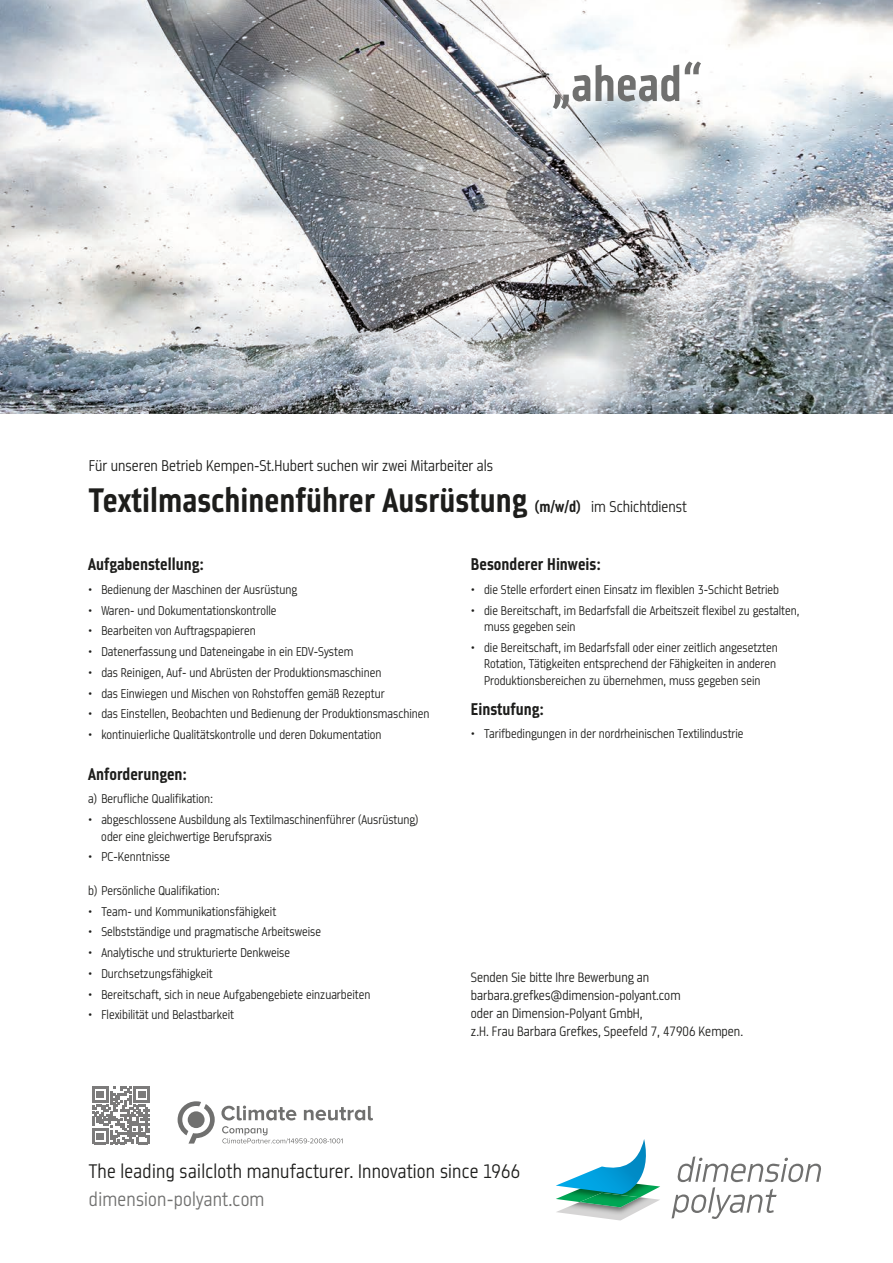
<style>
.page{position:relative;width:893px;height:1263px;background:#fff}
.page>*{position:absolute;margin:0;border:0;box-sizing:border-box;transform-origin:0 0}
.t1{font:700 51.9px "Metroflex Narrow";color:#70706f}
.t2{font:700 36px "Metroflex Narrow";color:#1d1d1b}
.t3{font:300 20.85px "Metroflex Narrow";letter-spacing:.01em;color:#1d1d1b}
.t4{font:300 20.85px "Metroflex Narrow";letter-spacing:.01em;color:#70706f}
.t5{font:700 18px "Metroflex Narrow";color:#1d1d1b}
.t6{font:300 16.5px "Metroflex Narrow";color:#1d1d1b}
.t7{font:300 14.4px/18px "Metroflex Narrow";color:#1d1d1b}
.t8{font:300 13.5px/16.5px "Metroflex Narrow";color:#1d1d1b}
.s1{font-family:"Roboto";font-weight:500}
.s2{font-size:16.5px}
.s3{font-weight:300;font-size:16.5px}
</style>
<div class="page">
<img style="left:557px;top:1202px;width:98px;height:18px">
<svg style="left:672px;top:1156px;width:149px;height:63px"></svg>
<img style="left:556px;top:1185px;width:104px;height:17px">
<img style="left:580px;top:1194px;width:60px;height:13px">
<svg style="left:556px;top:1139px;width:97px;height:55px"></svg>
<svg style="left:178px;top:1101px;width:37px;height:42px"></svg>
<svg style="left:221px;top:1105px;width:75px;height:15px"></svg>
<svg style="left:304px;top:1106px;width:69px;height:14px"></svg>
<svg style="left:222px;top:1126px;width:121px;height:17px"></svg>
<img style="left:0;top:0;width:893px;height:414px">
<svg style="left:92px;top:1086px;width:58px;height:58px"></svg>
<h1 class="t1" style="left:551px;top:54px;width:152px"><span class="s1">„</span>ahead<span class="s1">“</span></h1>
<p class="t6" style="left:89px;top:456px;width:406px">Für unseren Betrieb Kempen-St.Hubert suchen wir zwei Mitarbeiter als</p>
<h2 class="t2" style="left:89px;top:479px;width:600px">Textilmaschinenführer Ausrüstung <span class="s2">(m/w/d)</span> <span class="s3">im Schichtdienst</span></h2>
<h3 class="t5" style="left:88px;top:554px;width:117px">Aufgabenstellung:</h3>
<p class="t8" style="left:88px;top:581px;width:210px">• Bedienung der Maschinen der Ausrüstung</p>
<p class="t8" style="left:88px;top:601px;width:190px">• Waren- und Dokumentationskontrolle</p>
<p class="t8" style="left:88px;top:622px;width:169px">• Bearbeiten von Auftragspapieren</p>
<p class="t8" style="left:88px;top:643px;width:267px">• Datenerfassung und Dateneingabe in ein EDV-System</p>
<p class="t8" style="left:88px;top:664px;width:295px">• das Reinigen, Auf- und Abrüsten der Produktionsmaschinen</p>
<p class="t8" style="left:88px;top:684px;width:298px">• das Einwiegen und Mischen von Rohstoffen gemäß Rezeptur</p>
<p class="t8" style="left:88px;top:705px;width:343px">• das Einstellen, Beobachten und Bedienung der Produktionsmaschinen</p>
<p class="t8" style="left:88px;top:726px;width:295px">• kontinuierliche Qualitätskontrolle und deren Dokumentation</p>
<h3 class="t5" style="left:88px;top:763px;width:100px">Anforderungen:</h3>
<p class="t8" style="left:88px;top:790px;width:127px">a) Berufliche Qualifikation:</p>
<p class="t8" style="left:101px;top:811px;width:319px;text-indent:-13px">• abgeschlossene Ausbildung als Textilmaschinenführer (Ausrüstung) oder eine gleichwertige Berufspraxis</p>
<p class="t8" style="left:88px;top:848px;width:83px">• PC-Kenntnisse</p>
<p class="t8" style="left:88px;top:882px;width:133px">b) Persönliche Qualifikation:</p>
<p class="t8" style="left:88px;top:902px;width:189px">• Team- und Kommunikationsfähigkeit</p>
<p class="t8" style="left:88px;top:923px;width:234px">• Selbstständige und pragmatische Arbeitsweise</p>
<p class="t8" style="left:88px;top:944px;width:203px">• Analytische und strukturierte Denkweise</p>
<p class="t8" style="left:88px;top:965px;width:126px">• Durchsetzungsfähigkeit</p>
<p class="t8" style="left:88px;top:985px;width:284px">• Bereitschaft, sich in neue Aufgabengebiete einzuarbeiten</p>
<p class="t8" style="left:88px;top:1006px;width:147px">• Flexibilität und Belastbarkeit</p>
<h3 class="t5" style="left:471px;top:554px;width:132px">Besonderer Hinweis:</h3>
<p class="t8" style="left:471px;top:581px;width:310px">• die Stelle erfordert einen Einsatz im flexiblen 3-Schicht Betrieb</p>
<p class="t8" style="left:484px;top:601px;width:317px;text-indent:-13px">• die Bereitschaft, im Bedarfsfall die Arbeitszeit flexibel zu gestalten, muss gegeben sein</p>
<p class="t8" style="left:484px;top:639px;width:295px;text-align:justify;text-indent:-13px">• die Bereitschaft, im Bedarfsfall oder einer zeitlich angesetzten Rotation, Tätigkeiten entsprechend der Fähigkeiten in anderen Produktionsbereichen zu übernehmen, muss gegeben sein</p>
<h3 class="t5" style="left:471px;top:699px;width:75px">Einstufung:</h3>
<p class="t8" style="left:471px;top:725px;width:274px">• Tarifbedingungen in der nordrheinischen Textilindustrie</p>
<p class="t7" style="left:471px;top:967px;width:274px">Senden Sie bitte Ihre Bewerbung an barbara.grefkes@dimension-polyant.com<br>oder an Dimension-Polyant GmbH,<br>z.H. Frau Barbara Grefkes, Speefeld 7, 47906 Kempen.</p>
<h3 class="t3" style="left:89px;top:1159px;width:433px">The leadin∑ sailcloth manufacturer. Innovation since 1966</h3>
<h3 class="t4" style="left:89px;top:1187px;width:177px">dimension-polyant.com</h3>
</div>
